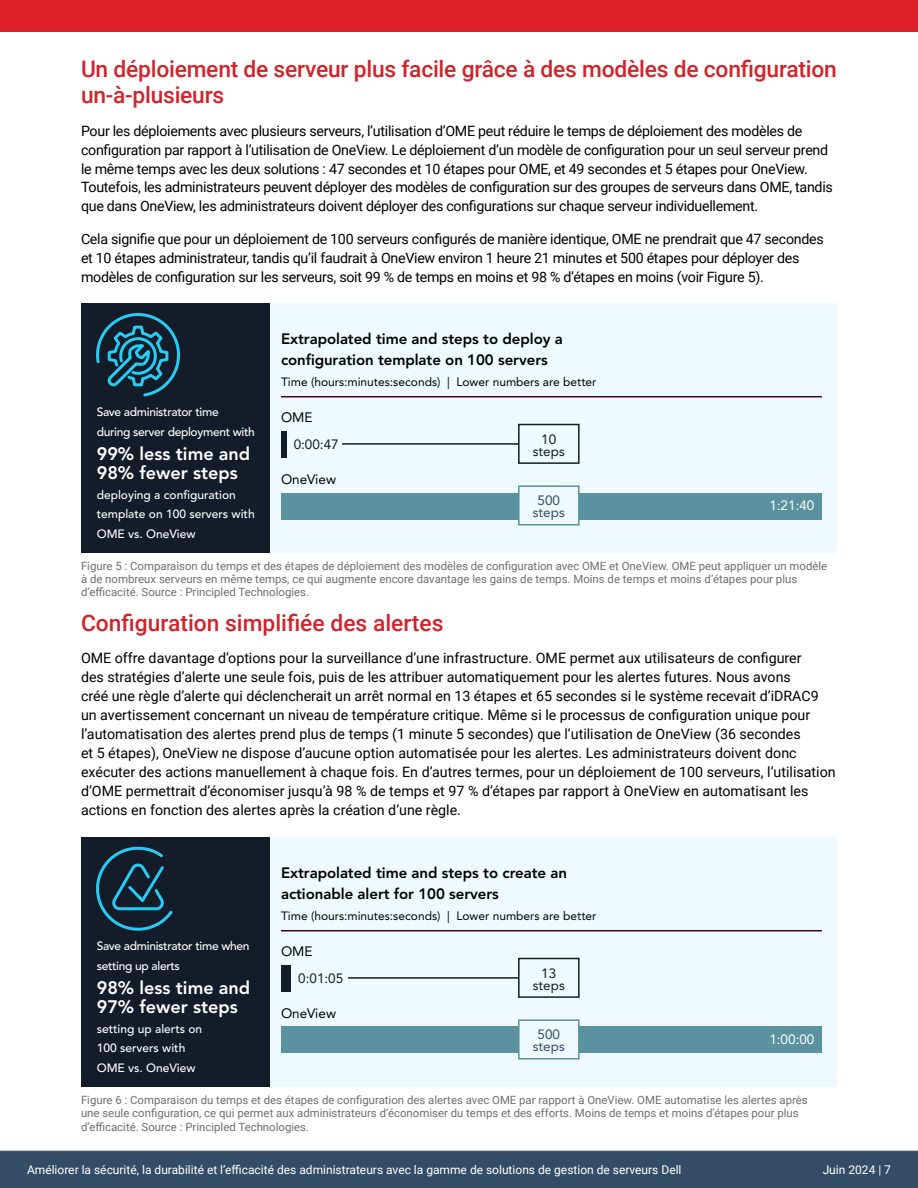
<style>
.page{position:relative;width:918px;height:1188px;background:#fff}
.page>*{position:absolute;margin:0;border:0;box-sizing:border-box;transform-origin:0 0}
.t1{font:500 22.8px/26.2px "Roboto";letter-spacing:-.01em;color:#d2232a}
.t2{font:800 18px/19.5px "Avenir LT Pro";color:#fff}
.t3{font:800 15px/21px "Avenir LT Pro";letter-spacing:-.005em;color:#000}
.t4{font:14.25px/18.9px "Roboto";letter-spacing:-.01em;color:#000}
.t5{font:13.65px "Avenir LT Pro";color:#000}
.t6{font:13.5px/12px "Avenir LT Pro";color:#141b29;text-align:center}
.t7{font:13.5px/12px "Avenir LT Pro";color:#334d66;text-align:center}
.t8{font:13.5px "Avenir LT Pro";color:#fff}
.t9{font:12px "Roboto";color:#fff}
.t10{font:500 12px/19.5px "Avenir LT Pro";color:#fff}
.t11{font:12px "Avenir LT Pro";color:#000}
.t12{font:500 12px/19.5px "Avenir LT Pro";letter-spacing:-.025em;color:#fff}
.t13{font:11.4px/13px "Roboto";color:#6d6e71}
</style>
<div class="page">
<div style="left:81px;top:303px;width:756px;height:249px;background:#eefaff"></div>
<hr style="left:281px;top:396px;width:541px;height:1px;background:#410025">
<div style="left:281px;top:493px;width:541px;height:27px;background:#5b929f"></div>
<div style="left:281px;top:431px;width:5px;height:27px;background:#141b29"></div>
<div style="left:81px;top:303px;width:188px;height:249px;background:#141b29"></div>
<div style="left:519px;top:486px;width:60px;height:39px;background:#eefaff"></div>
<div style="left:518px;top:485px;width:62px;height:41px;border:2px solid #5b929f"></div>
<hr style="left:342px;top:443px;width:179px;height:2px;background:#141b29">
<div style="left:518px;top:424px;width:62px;height:40px;border:2px solid #141b29"></div>
<svg style="left:96px;top:313px;width:84px;height:84px"></svg>
<div style="left:81px;top:837px;width:756px;height:249px;background:#eefaff"></div>
<hr style="left:281px;top:930px;width:541px;height:1px;background:#410025">
<div style="left:281px;top:1026px;width:541px;height:27px;background:#5b929f"></div>
<div style="left:281px;top:965px;width:10px;height:27px;background:#141b29"></div>
<div style="left:81px;top:837px;width:188px;height:249px;background:#141b29"></div>
<div style="left:519px;top:1020px;width:60px;height:39px;background:#eefaff"></div>
<div style="left:518px;top:1019px;width:62px;height:41px;border:2px solid #5b929f"></div>
<hr style="left:348px;top:977px;width:173px;height:2px;background:#141b29">
<div style="left:518px;top:958px;width:62px;height:40px;border:2px solid #141b29"></div>
<svg style="left:96px;top:846px;width:77px;height:85px"></svg>
<div style="left:0;top:1151px;width:756px;height:37px;background:#334d66"></div>
<div style="left:756px;top:1151px;width:162px;height:37px;background:#334d66"></div>
<hr style="left:0;top:1151px;width:918px;height:1px;background:#616264">
<div style="left:0;top:0;width:918px;height:32px;background:#da2128"></div>
<p class="t1" style="left:81px;top:55px;width:757px">Un déploiement de serveur plus facile grâce à des modèles de configuration un-à-plusieurs</p>
<p class="t4" style="left:81px;top:121px;width:753px">Pour les déploiements avec plusieurs serveurs, l’utilisation d’OME peut réduire le temps de déploiement des modèles de configuration par rapport à l’utilisation de OneView. Le déploiement d’un modèle de configuration pour un seul serveur prend le même temps avec les deux solutions : 47 secondes et 10 étapes pour OME, et 49 secondes et 5 étapes pour OneView.<br>Toutefois, les administrateurs peuvent déployer des modèles de configuration sur des groupes de serveurs dans OME, tandis que dans OneView, les administrateurs doivent déployer des configurations sur chaque serveur individuellement.</p>
<p class="t4" style="left:81px;top:229px;width:744px">Cela signifie que pour un déploiement de 100 serveurs configurés de manière identique, OME ne prendrait que 47 secondes et 10 étapes administrateur, tandis qu’il faudrait à OneView environ 1 heure 21 minutes et 500 étapes pour déployer des modèles de configuration sur les serveurs, soit 99 % de temps en moins et 98 % d’étapes en moins (voir Figure 5).</p>
<p class="t3" style="left:281px;top:329px;width:283px">Extrapolated time and steps to deploy a configuration template on 100 servers</p>
<p class="t11" style="left:281px;top:375px;width:317px">Time (hours:minutes:seconds) | Lower numbers are better</p>
<p class="t12" style="left:97px;top:403px;width:160px">Save administrator time during server deployment with</p>
<p class="t2" style="left:97px;top:444px;width:155px">99% less time and<br>98% fewer steps</p>
<p class="t10" style="left:97px;top:485px;width:160px">deploying a configuration template on 100 servers with<br>OME vs. OneView</p>
<p class="t7" style="left:533px;top:494px;width:34px">500 steps</p>
<p class="t5" style="left:281px;top:409px;width:33px">OME</p>
<p class="t6" style="left:533px;top:433px;width:34px">10 steps</p>
<p class="t6" style="left:294px;top:439px;width:47px">0:00:47</p>
<p class="t5" style="left:281px;top:471px;width:57px">OneView</p>
<p class="t8" style="left:769px;top:497px;width:47px">1:21:40</p>
<p class="t13" style="left:81px;top:559px;width:748px">Figure 5 : Comparaison du temps et des étapes de déploiement des modèles de configuration avec OME et OneView. OME peut appliquer un modèle à de nombreux serveurs en même temps, ce qui augmente encore davantage les gains de temps. Moins de temps et moins d’étapes pour plus d’efficacité. Source : Principled Technologies.</p>
<p class="t1" style="left:81px;top:609px;width:364px">Configuration simplifiée des alertes</p>
<p class="t4" style="left:81px;top:648px;width:756px">OME offre davantage d’options pour la surveillance d’une infrastructure. OME permet aux utilisateurs de configurer<br>des stratégies d’alerte une seule fois, puis de les attribuer automatiquement pour les alertes futures. Nous avons<br>créé une règle d’alerte qui déclencherait un arrêt normal en 13 étapes et 65 secondes si le système recevait d’iDRAC9 un avertissement concernant un niveau de température critique. Même si le processus de configuration unique pour l’automatisation des alertes prend plus de temps (1 minute 5 secondes) que l’utilisation de OneView (36 secondes<br>et 5 étapes), OneView ne dispose d’aucune option automatisée pour les alertes. Les administrateurs doivent donc exécuter des actions manuellement à chaque fois. En d’autres termes, pour un déploiement de 100 serveurs, l’utilisation d’OME permettrait d’économiser jusqu’à 98 % de temps et 97 % d’étapes par rapport à OneView en automatisant les actions en fonction des alertes après la création d’une règle.</p>
<p class="t3" style="left:281px;top:863px;width:287px">Extrapolated time and steps to create an actionable alert for 100 servers</p>
<p class="t11" style="left:281px;top:909px;width:317px">Time (hours:minutes:seconds) | Lower numbers are better</p>
<p class="t12" style="left:97px;top:937px;width:154px">Save administrator time when setting up alerts</p>
<p class="t2" style="left:97px;top:978px;width:155px">98% less time and<br>97% fewer steps</p>
<p class="t10" style="left:97px;top:1019px;width:107px">setting up alerts on<br>100 servers with<br>OME vs. OneView</p>
<p class="t7" style="left:533px;top:1028px;width:34px">500 steps</p>
<p class="t5" style="left:281px;top:943px;width:33px">OME</p>
<p class="t6" style="left:533px;top:967px;width:34px">13 steps</p>
<p class="t6" style="left:298px;top:973px;width:47px">0:01:05</p>
<p class="t5" style="left:281px;top:1005px;width:57px">OneView</p>
<p class="t8" style="left:769px;top:1031px;width:47px">1:00:00</p>
<p class="t13" style="left:81px;top:1093px;width:728px">Figure 6 : Comparaison du temps et des étapes de configuration des alertes avec OME par rapport à OneView. OME automatise les alertes après une seule configuration, ce qui permet aux administrateurs d’économiser du temps et des efforts. Moins de temps et moins d’étapes pour plus d’efficacité. Source : Principled Technologies.</p>
<p class="t9" style="left:27px;top:1161px;width:656px">Améliorer la sécurité, la durabilité et l’efficacité des administrateurs avec la gamme de solutions de gestion de serveurs Dell</p>
<p class="t9" style="left:823px;top:1161px;width:70px">Juin 2024 | 7</p>
</div>
